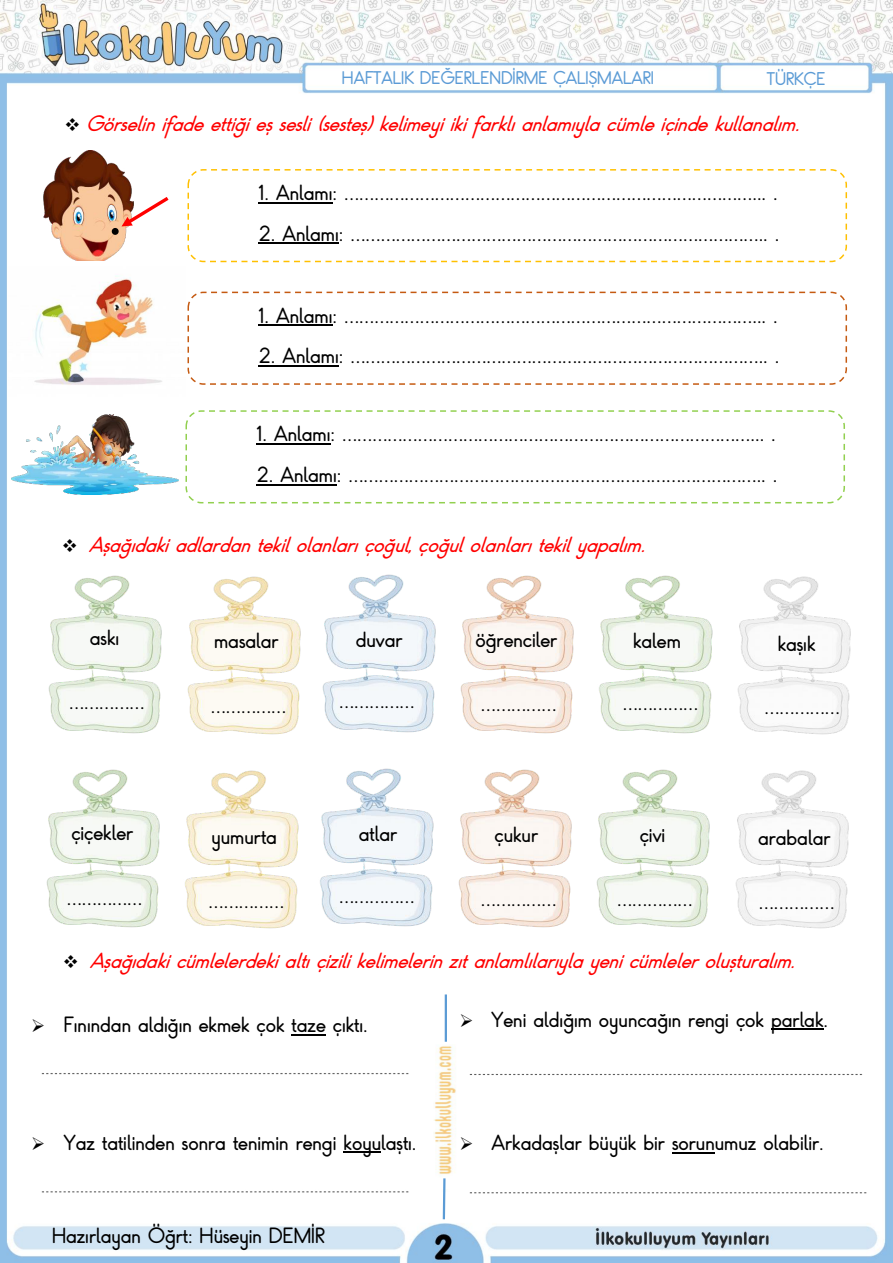
<style>
.page{position:relative;width:893px;height:1263px;background:#fff}
.page>*{position:absolute;margin:0;border:0;box-sizing:border-box;transform-origin:0 0}
.t1{font:18px "Kayra Aydin";color:#000}
.t2{font:italic 18px "Kayra Aydin";color:#f00}
.t3{font:15px "Kayra Aydin";color:#5b9bd5}
.s1{color:#000}
</style>
<div class="page">
<img style="left:0;top:0;width:893px;height:1262px">
<img style="left:314px;top:68px;width:402px;height:21px">
<img style="left:727px;top:69px;width:141px;height:20px">
<div style="left:24px;top:527px;width:844px;height:396px;background:#fff"></div>
<div style="left:188px;top:169px;width:659px;height:93px;background:#fff;border:2px dashed #ffc000;border-radius:15px"></div>
<hr style="left:258px;top:202px;width:74px;height:1px;background:#000">
<hr style="left:258px;top:243px;width:81px;height:1px;background:#000">
<div style="left:188px;top:292px;width:659px;height:93px;background:#fff;border:2px dashed #c55a11;border-radius:15px"></div>
<hr style="left:258px;top:325px;width:74px;height:1px;background:#000">
<hr style="left:258px;top:365px;width:81px;height:2px;background:#000">
<div style="left:185px;top:410px;width:660px;height:93px;background:#fff;border:2px dashed #92d050;border-radius:15px"></div>
<hr style="left:256px;top:443px;width:75px;height:2px;background:#000">
<hr style="left:256px;top:484px;width:81px;height:1px;background:#000">
<img style="left:32px;top:942px;width:413px;height:268px">
<hr style="left:292px;top:1034px;width:34px;height:1px;background:#000">
<hr style="left:344px;top:1152px;width:37px;height:1px;background:#000">
<img style="left:459px;top:937px;width:420px;height:273px">
<hr style="left:771px;top:1028px;width:52px;height:2px;background:#000">
<hr style="left:672px;top:1152px;width:43px;height:1px;background:#000">
<img style="left:433px;top:1034px;width:24px;height:158px">
<hr style="left:445px;top:994px;width:2px;height:48px;background:#5b9bd5">
<svg style="left:442px;top:1176px;width:5px;height:45px"></svg>
<img style="left:0;top:570px;width:127px;height:171px">
<img style="left:127px;top:576px;width:135px;height:158px">
<img style="left:262px;top:574px;width:138px;height:161px">
<img style="left:400px;top:575px;width:139px;height:158px">
<img style="left:539px;top:575px;width:138px;height:159px">
<img style="left:677px;top:571px;width:216px;height:171px">
<img style="left:0;top:763px;width:125px;height:171px">
<img style="left:125px;top:770px;width:217px;height:165px">
<img style="left:260px;top:768px;width:138px;height:165px">
<img style="left:398px;top:769px;width:139px;height:165px">
<img style="left:537px;top:769px;width:138px;height:165px">
<img style="left:675px;top:764px;width:217px;height:171px">
<img style="left:47px;top:625px;width:115px;height:25px">
<img style="left:50px;top:689px;width:114px;height:25px">
<img style="left:189px;top:629px;width:115px;height:24px">
<img style="left:192px;top:693px;width:113px;height:25px">
<img style="left:321px;top:627px;width:116px;height:25px">
<img style="left:320px;top:688px;width:114px;height:25px">
<img style="left:459px;top:627px;width:115px;height:25px">
<img style="left:462px;top:692px;width:113px;height:24px">
<img style="left:599px;top:629px;width:116px;height:24px">
<img style="left:604px;top:690px;width:113px;height:25px">
<img style="left:739px;top:631px;width:115px;height:25px">
<img style="left:745px;top:694px;width:114px;height:25px">
<img style="left:595px;top:822px;width:115px;height:25px">
<img style="left:598px;top:886px;width:113px;height:25px">
<img style="left:736px;top:825px;width:116px;height:25px">
<img style="left:740px;top:890px;width:113px;height:24px">
<img style="left:320px;top:821px;width:116px;height:25px">
<img style="left:320px;top:883px;width:114px;height:25px">
<img style="left:459px;top:822px;width:115px;height:25px">
<img style="left:462px;top:886px;width:113px;height:25px">
<img style="left:45px;top:821px;width:115px;height:24px">
<img style="left:48px;top:885px;width:113px;height:25px">
<img style="left:186px;top:824px;width:116px;height:30px">
<img style="left:190px;top:888px;width:113px;height:25px">
<img style="left:8px;top:151px;width:192px;height:109px">
<div style="left:112px;top:228px;width:7px;height:7px;border:2px solid #000;border-radius:50%"></div>
<svg style="left:112px;top:197px;width:57px;height:37px"></svg>
<img style="left:8px;top:267px;width:178px;height:129px">
<img style="left:11px;top:414px;width:168px;height:80px">
<p class="t3" style="left:342px;top:68px;width:313px">HAFTALIK DEĞERLENDİRME ÇALIŞMALARI</p>
<p class="t3" style="left:767px;top:69px;width:60px">TÜRKÇE</p>
<p class="t2" style="left:65px;top:111px;width:745px"><span class="s1">❖</span> Görselinifadeettiğieşsesli(sesteş)kelimeyiikifarklıanlamıylacümleiçindekullanalım.</p>
<p class="t1" style="left:258px;top:180px;width:521px">1. Anlamı: ………………………………………………………………………... .</p>
<p class="t1" style="left:258px;top:221px;width:523px">2. Anlamı: ……………………………………………………………………….. .</p>
<p class="t1" style="left:258px;top:303px;width:521px">1. Anlamı: ………………………………………………………………………... .</p>
<p class="t1" style="left:258px;top:344px;width:523px">2. Anlamı: ……………………………………………………………………….. .</p>
<p class="t1" style="left:256px;top:422px;width:521px">1. Anlamı: ………………………………………………………………………... .</p>
<p class="t1" style="left:256px;top:462px;width:523px">2. Anlamı: ……………………………………………………………………….. .</p>
<p class="t2" style="left:62px;top:533px;width:594px"><span class="s1">❖</span> Aşağıdaki adlardantekilolanlarıçoğul,çoğulolanlarıtekilyapalım.</p>
<p class="t1" style="left:90px;top:625px;width:31px">askı</p>
<p class="t1" style="left:214px;top:629px;width:66px">masalar</p>
<p class="t1" style="left:356px;top:628px;width:48px">duvar</p>
<p class="t1" style="left:476px;top:628px;width:83px">öğrenciler</p>
<p class="t1" style="left:633px;top:629px;width:49px">kalem</p>
<p class="t1" style="left:778px;top:631px;width:39px">kaşık</p>
<p class="t1" style="left:69px;top:689px;width:77px">……………</p>
<p class="t1" style="left:211px;top:693px;width:77px">……………</p>
<p class="t1" style="left:339px;top:688px;width:77px">……………</p>
<p class="t1" style="left:481px;top:692px;width:77px">……………</p>
<p class="t1" style="left:623px;top:691px;width:77px">……………</p>
<p class="t1" style="left:764px;top:694px;width:77px">……………</p>
<p class="t1" style="left:71px;top:821px;width:63px">çiçekler</p>
<p class="t1" style="left:211px;top:824px;width:67px">yumurta</p>
<p class="t1" style="left:359px;top:821px;width:40px">atlar</p>
<p class="t1" style="left:495px;top:822px;width:45px">çukur</p>
<p class="t1" style="left:640px;top:822px;width:27px">çivi</p>
<p class="t1" style="left:758px;top:826px;width:74px">arabalar</p>
<p class="t1" style="left:67px;top:885px;width:77px">……………</p>
<p class="t1" style="left:209px;top:889px;width:77px">……………</p>
<p class="t1" style="left:339px;top:883px;width:77px">……………</p>
<p class="t1" style="left:481px;top:886px;width:77px">……………</p>
<p class="t1" style="left:617px;top:886px;width:77px">……………</p>
<p class="t1" style="left:759px;top:890px;width:77px">……………</p>
<p class="t2" style="left:63px;top:949px;width:743px"><span class="s1">❖</span> Aşağıdakicümlelerdekialtıçizilikelimelerinzıtanlamlılarıylayenicümleleroluşturalım.</p>
<p class="t1" style="left:31px;top:1013px;width:338px">➢ Fınından aldığın ekmek çok taze çıktı.</p>
<p class="t1" style="left:31px;top:1130px;width:387px">➢ Yaz tatilinden sonra tenimin rengi koyulaştı.</p>
<p class="t1" style="left:52px;top:1223px;width:274px">Hazırlayan Öğrt: Hüseyin DEMİR</p>
<p class="t1" style="left:460px;top:1007px;width:370px">➢ Yeni aldığım oyuncağın rengi çok parlak.</p>
<p class="t1" style="left:460px;top:1130px;width:366px">➢ Arkadaşlar büyük bir sorunumuz olabilir.</p>
</div>
